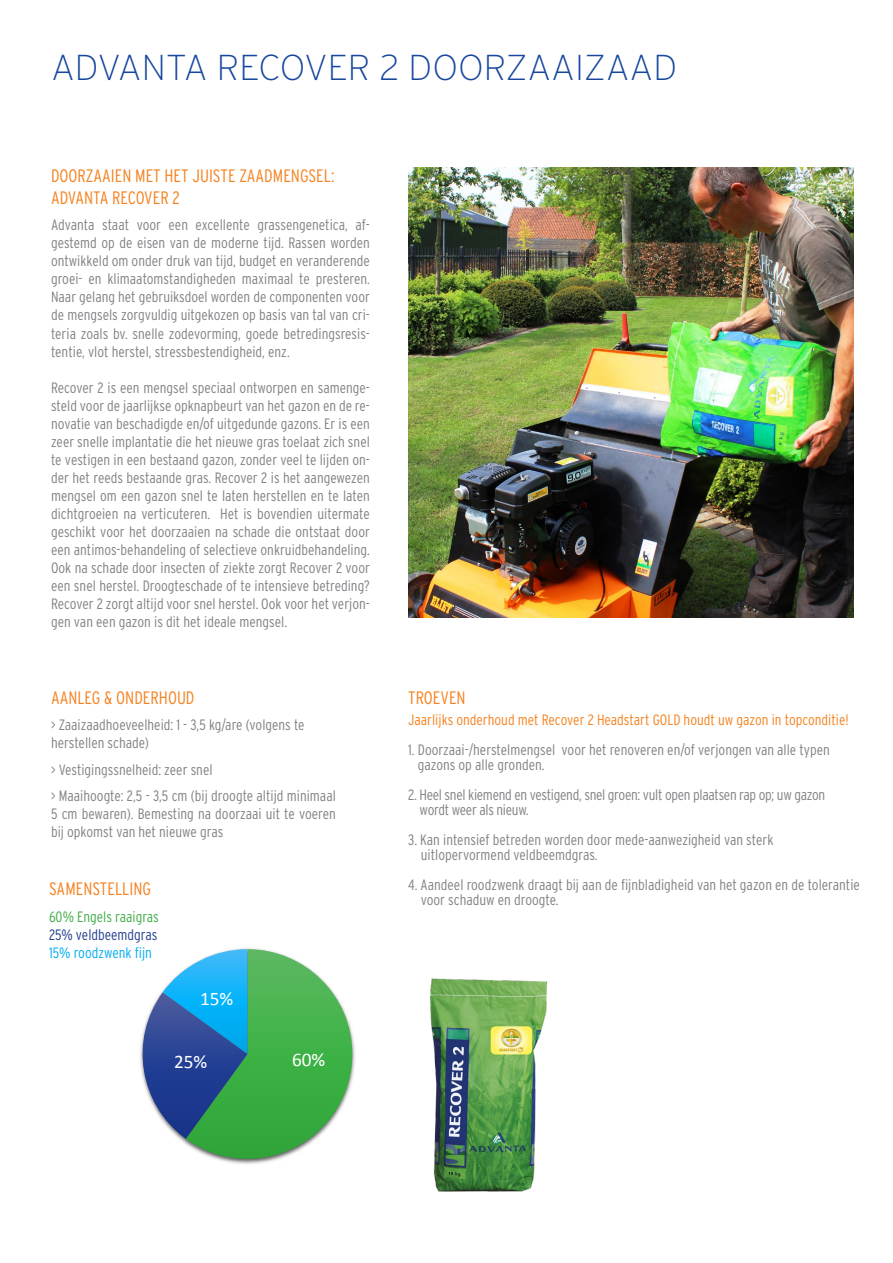
<style>
.page{position:relative;width:893px;height:1263px;background:#fff}
.page>*{position:absolute;margin:0;border:0;box-sizing:border-box;transform-origin:0 0}
.t1{font:200 36px "Interstate";color:#17479e}
.t2{font:19.35px "Calibri";color:#fff}
.t3{font:300 condensed 18px/21.6px "Interstate";color:#f58220}
.t4{font:300 condensed 15px/18px "Interstate";color:#808285}
.t5{font:300 condensed 15px/15px "Interstate";letter-spacing:-.02em;color:#808285}
.t6{font:300 condensed 15px "Interstate";color:#f58220}
.t7{font:300 condensed 15px "Interstate";color:#41ad49}
.t8{font:300 condensed 15px "Interstate";color:#25408f}
.t9{font:300 condensed 15px "Interstate";color:#00aeef}
</style>
<div class="page">
<svg style="left:140px;top:948px;width:215px;height:216px"></svg>
<img style="left:408px;top:168px;width:445px;height:450px">
<img style="left:430px;top:978px;width:118px;height:214px">
<h1 class="t1" style="left:51px;top:45px;width:628px">ADVANTA RECOVER 2 DOORZAAIZAAD</h1>
<p class="t3" style="left:51px;top:165px;width:285px">DOORZAAIEN MET HET JUISTE ZAADMENGSEL:<br>ADVANTA RECOVER 2</p>
<p class="t4" style="left:51px;top:216px;width:320px;text-align:justify">Advanta staat voor een excellente grassengenetica, af&shy;gestemd op de eisen van de moderne tijd. Rassen worden ontwikkeld om onder druk van tijd, budget en veranderende groei- en klimaatomstandigheden maximaal te presteren.<br>Naar gelang het gebruiksdoel worden de componenten voor de mengsels zorgvuldig uitgekozen op basis van tal van cri&shy;teria zoals bv. snelle zodevorming, goede betredingsresis&shy;tentie, vlot herstel, stressbestendigheid, enz.</p>
<p class="t4" style="left:51px;top:378px;width:320px;text-align:justify">Recover 2 is een mengsel speciaal ontworpen en samenge&shy;steld voor de jaarlijkse opknapbeurt van het gazon en de re&shy;novatie van beschadigde en/of uitgedunde gazons. Er is een zeer snelle implantatie die het nieuwe gras toelaat zich snel te vestigen in een bestaand gazon, zonder veel te lijden on&shy;der het reeds bestaande gras. Recover 2 is het aangewezen mengsel om een gazon snel te laten herstellen en te laten dichtgroeien na verticuteren. Het is bovendien uitermate geschikt voor het doorzaaien na schade die ontstaat door een antimos-behandeling of selectieve onkruidbehandeling.<br>Ook na schade door insecten of ziekte zorgt Recover 2 voor een snel herstel. Droogteschade of te intensieve betreding?<br>Recover 2 zorgt altijd voor snel herstel. Ook voor het verjon&shy;gen van een gazon is dit het ideale mengsel.</p>
<p class="t3" style="left:51px;top:686px;width:145px">AANLEG &amp; ONDERHOUD</p>
<p class="t4" style="left:51px;top:716px;width:255px">&gt; Zaaizaadhoeveelheid: 1 - 3,5 kg/are (volgens te herstellen schade)</p>
<p class="t4" style="left:51px;top:756px;width:286px;line-height:26.5px">&gt; Vestigingssnelheid: zeer snel<br>&gt; Maaihoogte: 2,5 - 3,5 cm (bij droogte altijd minimaal</p>
<p class="t4" style="left:51px;top:805px;width:286px">5 cm bewaren). Bemesting na doorzaai uit te voeren bij opkomst van het nieuwe gras</p>
<p class="t3" style="left:49px;top:877px;width:10px">same</p>
<p class="t3" style="left:83px;top:877px;width:17px">nstelli</p>
<p class="t3" style="left:133px;top:877px;width:17px">ng</p>
<p class="t7" style="left:49px;top:907px;width:111px">60% Engels raaigras</p>
<p class="t8" style="left:49px;top:925px;width:110px">25% veldbeemdgras</p>
<p class="t9" style="left:49px;top:943px;width:104px">15% roodzwenk fijn</p>
<p class="t2" style="left:200px;top:985px;width:35px">15%</p>
<p class="t2" style="left:174px;top:1048px;width:35px">25%</p>
<p class="t2" style="left:292px;top:1046px;width:35px">60%</p>
<p class="t3" style="left:408px;top:686px;width:59px">troeven</p>
<p class="t6" style="left:408px;top:711px;width:442px">Jaarlijks onderhoud met Recover 2 Headstart GOLD houdt uw gazon in topconditie!</p>
<p class="t4" style="left:418px;top:742px;width:414px;line-height:15px;text-indent:-9px">1. Doorzaai-/herstelmengsel voor het renoveren en/of verjongen van alle typen gazons op alle gronden.</p>
<p class="t5" style="left:420px;top:787px;width:407px;text-indent:-11px">2. Heel snel kiemend en vestigend, snel groen: vult open plaatsen rap op; uw gazon wordt weer als nieuw.</p>
<p class="t4" style="left:421px;top:832px;width:354px;line-height:15px;text-indent:-13px">3. Kan intensief betreden worden door mede-aanwezigheid van sterk uitlopervormend veldbeemdgras.</p>
<p class="t4" style="left:421px;top:877px;width:441px;line-height:15px;text-indent:-13px">4. Aandeel roodzwenk draagt bij aan de fijnbladigheid van het gazon en de tolerantie voor schaduw en droogte.</p>
</div>
